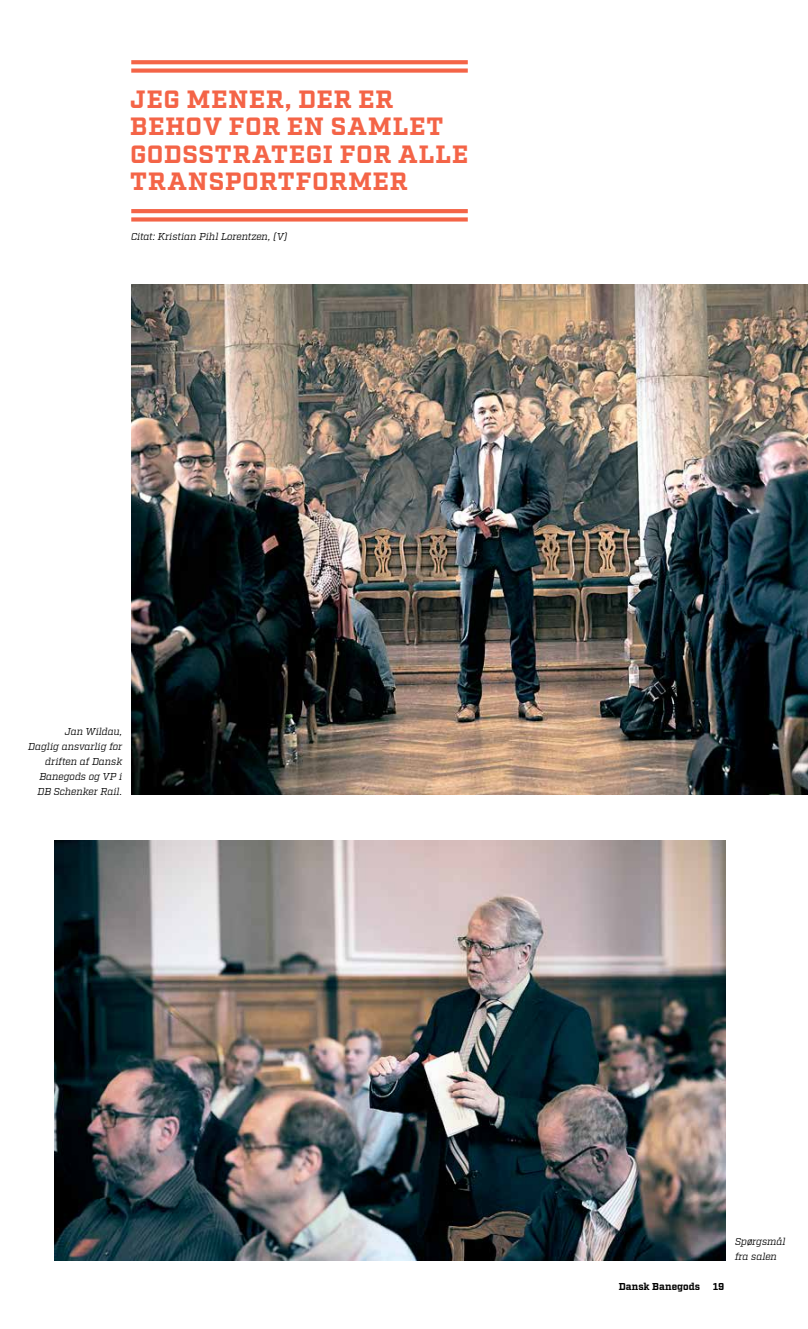
<style>
.page{position:relative;width:808px;height:1329px;background:#fff}
.page>*{position:absolute;margin:0;border:0;box-sizing:border-box;transform-origin:0 0}
.t1{font:700 25px/27.5px "Factoria";letter-spacing:.03em;color:#f46447}
.t2{font:italic 10px/15px "Factoria";letter-spacing:-.01em;color:#000;text-align:right}
.t3{font:700 10px "Factoria";letter-spacing:-.005em;color:#000}
</style>
<div class="page">
<img style="left:131px;top:284px;width:677px;height:510px">
<img style="left:55px;top:840px;width:670px;height:420px">
<svg style="left:131px;top:60px;width:337px;height:4px"></svg>
<div style="left:131px;top:68px;width:337px;height:5px;background:#f46447"></div>
<hr style="left:131px;top:209px;width:337px;height:4px;background:#f46447">
<div style="left:131px;top:217px;width:337px;height:5px;background:#f46447"></div>
<h1 class="t1" style="left:130px;top:87px;width:340px">JEG MENER, DER ER<br>BEHOV FOR EN SAMLET<br>GODSSTRATEGI FOR ALLE<br>TRANSPORTFORMER</h1>
<p class="t2" style="left:131px;top:229px;width:158px">Citat: Kristian Pihl Lorentzen, (V)</p>
<p class="t2" style="left:28px;top:724px;width:95px">Jan Wildau,<br>Daglig ansvarlig for driften af Dansk<br>Banegods og VP i<br>DB Schenker Rail.</p>
<p class="t3" style="left:619px;top:1281px;width:83px">Dansk Banegods</p>
<p class="t3" style="left:713px;top:1281px;width:13px">19</p>
<p class="t2" style="left:735px;top:1234px;width:52px;text-align:left">Spørgsmål fra salen</p>
</div>
